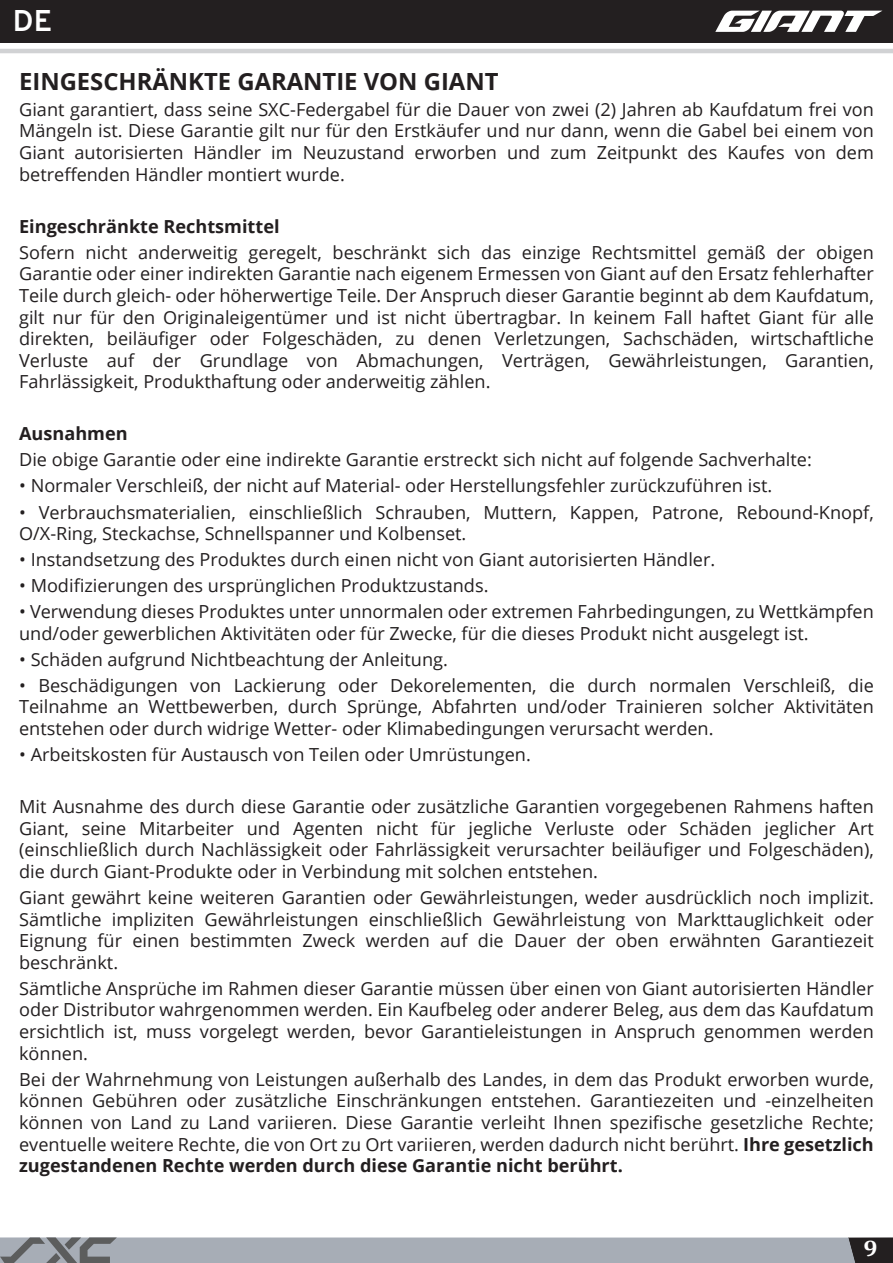
<style>
.page{position:relative;width:893px;height:1263px;background:#fff}
.page>*{position:absolute;margin:0;border:0;box-sizing:border-box;transform-origin:0 0}
.t1{font:700 30px "Overpass";color:#fff}
.t2{font:700 23.7px "Open Sans";color:#231f20}
.t3{font:700 22.5px "Cambria";color:#fff;scale:1.07 1}
.t4{font:18px/21.6px "Open Sans";color:#231f20;text-align:justify}
.t5{font:700 18px "Open Sans";color:#231f20}
.s1{font-weight:700}
</style>
<div class="page">
<div style="left:0;top:0;width:893px;height:43px;background:#231f20"></div>
<hr style="left:0;top:49px;width:893px;height:4px;background:#d1d2d4">
<svg style="left:715px;top:11px;width:167px;height:21px"></svg>
<svg style="left:0;top:1237px;width:893px;height:26px;background:#9ea4ac"></svg>
<h1 class="t1" style="left:13px;top:-1px;width:41px">DE</h1>
<h2 class="t2" style="left:19px;top:64px;width:481px">EINGESCHRÄNKTE GARANTIE VON GIANT</h2>
<p class="t4" style="left:19px;top:98px;width:856px">Giant garantiert, dass seine SXC-Federgabel für die Dauer von zwei (2) Jahren ab Kaufdatum frei von Mängeln ist. Diese Garantie gilt nur für den Erstkäufer und nur dann, wenn die Gabel bei einem von Giant autorisierten Händler im Neuzustand erworben und zum Zeitpunkt des Kaufes von dem betreffenden Händler montiert wurde.</p>
<p class="t5" style="left:19px;top:213px;width:262px">Eingeschränkte Rechtsmittel</p>
<p class="t4" style="left:19px;top:241px;width:856px">Sofern nicht anderweitig geregelt, beschränkt sich das einzige Rechtsmittel gemäß der obigen Garantie oder einer indirekten Garantie nach eigenem Ermessen von Giant auf den Ersatz fehlerhafter Teile durch gleich- oder höherwertige Teile. Der Anspruch dieser Garantie beginnt ab dem Kaufdatum, gilt nur für den Originaleigentümer und ist nicht übertragbar. In keinem Fall haftet Giant für alle direkten, beiläufiger oder Folgeschäden, zu denen Verletzungen, Sachschäden, wirtschaftliche Verluste auf der Grundlage von Abmachungen, Verträgen, Gewährleistungen, Garantien, Fahrlässigkeit, Produkthaftung oder anderweitig zählen.</p>
<p class="t5" style="left:19px;top:421px;width:110px">Ausnahmen</p>
<p class="t4" style="left:19px;top:449px;width:794px">Die obige Garantie oder eine indirekte Garantie erstreckt sich nicht auf folgende Sachverhalte:</p>
<p class="t4" style="left:19px;top:475px;width:755px">• Normaler Verschleiß, der nicht auf Material- oder Herstellungsfehler zurückzuführen ist.</p>
<p class="t4" style="left:19px;top:501px;width:856px">• Verbrauchsmaterialien, einschließlich Schrauben, Muttern, Kappen, Patrone, Rebound-Knopf,<br>O/X-Ring, Steckachse, Schnellspanner und Kolbenset.</p>
<p class="t4" style="left:19px;top:548px;width:698px">• Instandsetzung des Produktes durch einen nicht von Giant autorisierten Händler.</p>
<p class="t4" style="left:19px;top:574px;width:471px">• Modifizierungen des ursprünglichen Produktzustands.</p>
<p class="t4" style="left:19px;top:600px;width:856px">• Verwendung dieses Produktes unter unnormalen oder extremen Fahrbedingungen, zu Wettkämpfen und/oder gewerblichen Aktivitäten oder für Zwecke, für die dieses Produkt nicht ausgelegt ist.</p>
<p class="t4" style="left:19px;top:648px;width:430px">• Schäden aufgrund Nichtbeachtung der Anleitung.</p>
<p class="t4" style="left:19px;top:674px;width:856px">• Beschädigungen von Lackierung oder Dekorelementen, die durch normalen Verschleiß, die Teilnahme an Wettbewerben, durch Sprünge, Abfahrten und/oder Trainieren solcher Aktivitäten entstehen oder durch widrige Wetter- oder Klimabedingungen verursacht werden.</p>
<p class="t4" style="left:19px;top:743px;width:513px">• Arbeitskosten für Austausch von Teilen oder Umrüstungen.</p>
<p class="t4" style="left:19px;top:795px;width:856px">Mit Ausnahme des durch diese Garantie oder zusätzliche Garantien vorgegebenen Rahmens haften Giant, seine Mitarbeiter und Agenten nicht für jegliche Verluste oder Schäden jeglicher Art (einschließlich durch Nachlässigkeit oder Fahrlässigkeit verursachter beiläufiger und Folgeschäden), die durch Giant-Produkte oder in Verbindung mit solchen entstehen.</p>
<p class="t4" style="left:19px;top:886px;width:856px">Giant gewährt keine weiteren Garantien oder Gewährleistungen, weder ausdrücklich noch implizit.<br>Sämtliche impliziten Gewährleistungen einschließlich Gewährleistung von Markttauglichkeit oder Eignung für einen bestimmten Zweck werden auf die Dauer der oben erwähnten Garantiezeit beschränkt.</p>
<p class="t4" style="left:19px;top:977px;width:856px">Sämtliche Ansprüche im Rahmen dieser Garantie müssen über einen von Giant autorisierten Händler oder Distributor wahrgenommen werden. Ein Kaufbeleg oder anderer Beleg, aus dem das Kaufdatum ersichtlich ist, muss vorgelegt werden, bevor Garantieleistungen in Anspruch genommen werden können.</p>
<p class="t4" style="left:19px;top:1068px;width:856px">Bei der Wahrnehmung von Leistungen außerhalb des Landes, in dem das Produkt erworben wurde, können Gebühren oder zusätzliche Einschränkungen entstehen. Garantiezeiten und -einzelheiten können von Land zu Land variieren. Diese Garantie verleiht Ihnen spezifische gesetzliche Rechte; eventuelle weitere Rechte, die von Ort zu Ort variieren, werden dadurch nicht berührt. <span class="s1">Ihre gesetzlich zugestandenen Rechte werden durch diese Garantie nicht berührt.</span></p>
<p class="t3" style="left:863px;top:1233px;width:15px">9</p>
</div>
